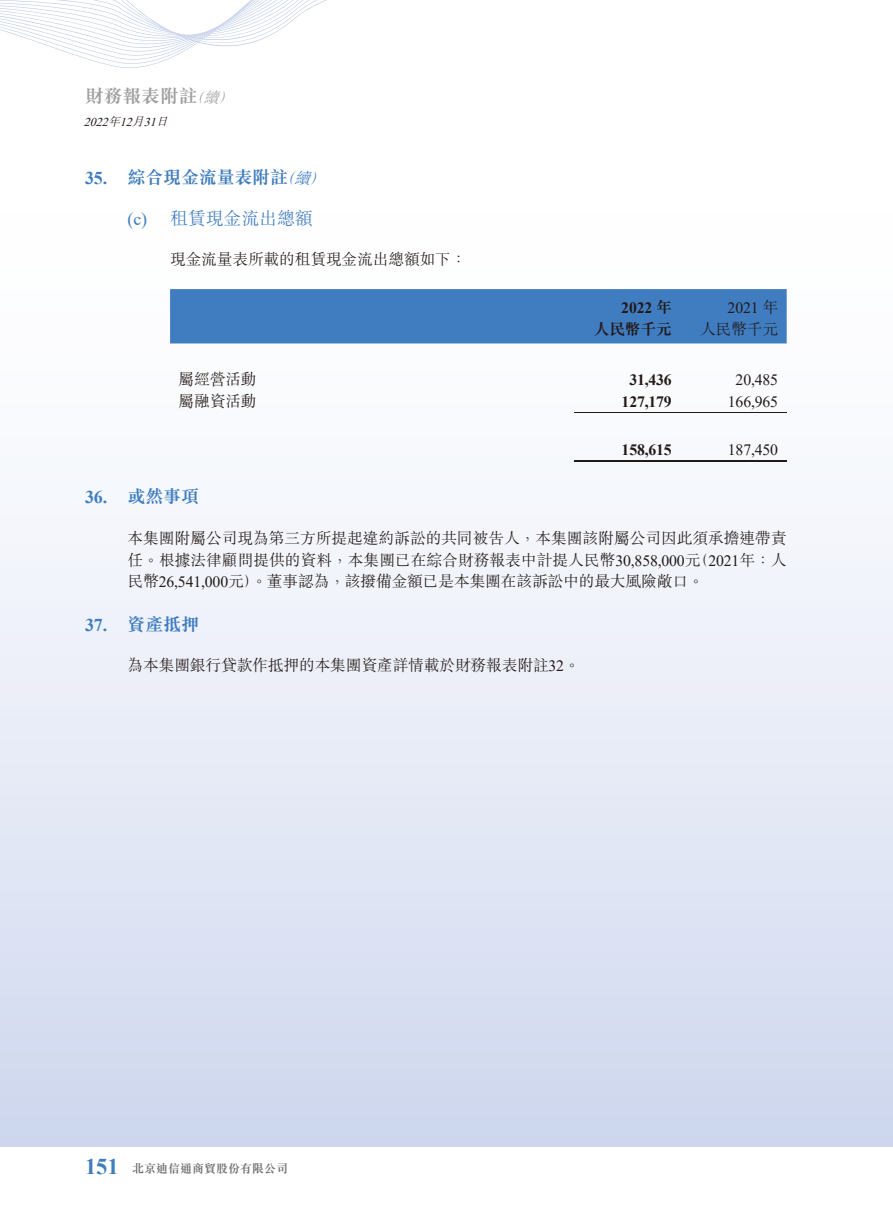
<style>
.page{position:relative;width:893px;height:1212px;background:#fff}
.page>*{position:absolute;margin:0;border:0;box-sizing:border-box;transform-origin:0 0}
.t1{font:18.75px "M Sung HK Bold E Ten B5 H";color:#9f9fa0}
.t2{font:18px "M Sung HK Bold E Ten B5 H";letter-spacing:-.01em;color:#3f7cc0}
.t3{font:18px "M Sung HK Light E Ten B5 H";letter-spacing:-.01em;color:#3f7cc0}
.t4{font:15.75px/21.8px "M Sung HK Light E Ten B5 H";letter-spacing:-.01em;color:#231916;text-align:justify}
.t5{font:700 15.75px "Times New Roman";letter-spacing:-.01em;color:#231916}
.t6{font:15.75px "Times New Roman";letter-spacing:-.01em;color:#231916}
.t7{font:15.75px "M Sung HK Bold E Ten B5 H";letter-spacing:-.01em;color:#231916}
.t8{font:12px "M Sung HK Bold E Ten B5 H";color:#717171}
.t9{font:italic 12px "Times New Roman";color:#231916}
.s1{font-family:"M Sung HK Light E Ten B5 H";font-style:italic;font-size:15px}
.s2{font-family:"M Sung HK Light E Ten B5 H"}
.s3{font-family:"Times New Roman";font-weight:700}
.s4{font-family:"M Sung HK Light E Ten B5 H";font-style:italic;font-size:15.75px}
.s5{font-family:"Times New Roman"}
.s6{font-family:"M Sung HK Bold E Ten B5 H";font-weight:400}
.s7{font-family:"Times New Roman";font-weight:700;font-size:22.5px;color:#3f7cc0}
</style>
<div class="page">
<div style="left:0;top:0;width:893px;height:1147px;background:linear-gradient(to bottom,#fff,#d3dbef)"></div>
<svg style="left:0;top:0;width:526px;height:68px"></svg>
<div style="left:170px;top:289px;width:617px;height:54px;background:#3f7cc0"></div>
<hr style="left:574px;top:412px;width:213px;height:1px;background:#231916">
<hr style="left:574px;top:460px;width:213px;height:2px;background:#231916">
<p class="t1" style="left:85px;top:89px;width:154px">財務報表附註<span class="s1">（續）</span></p>
<p class="t9" style="left:84px;top:115px;width:89px">2022<span class="s2">年</span>12<span class="s2">月</span>31<span class="s2">日</span></p>
<p class="t2" style="left:85px;top:170px;width:246px"><span class="s3">35.</span> 綜合現金流量表附註<span class="s4">（續）</span></p>
<p class="t3" style="left:128px;top:211px;width:187px"><span class="s5">(c)</span> 租賃現金流出總額</p>
<p class="t4" style="left:170px;top:251px;width:298px">現金流量表所載的租賃現金流出總額如下：</p>
<p class="t5" style="left:621px;top:299px;width:52px">2022 <span class="s6">年</span></p>
<p class="t6" style="left:728px;top:299px;width:52px">2021 <span class="s2">年</span></p>
<p class="t7" style="left:594px;top:323px;width:80px">人民幣千元</p>
<p class="t4" style="left:700px;top:320px;width:80px">人民幣千元</p>
<p class="t4" style="left:179px;top:370px;width:80px">屬經營活動</p>
<p class="t5" style="left:629px;top:371px;width:44px">31,436</p>
<p class="t6" style="left:736px;top:371px;width:44px">20,485</p>
<p class="t4" style="left:179px;top:392px;width:80px">屬融資活動</p>
<p class="t5" style="left:622px;top:393px;width:52px">127,179</p>
<p class="t6" style="left:728px;top:393px;width:52px">166,965</p>
<p class="t5" style="left:622px;top:441px;width:52px">158,615</p>
<p class="t6" style="left:728px;top:441px;width:52px">187,450</p>
<p class="t2" style="left:85px;top:490px;width:115px"><span class="s3">36.</span> 或然事項</p>
<p class="t4" style="left:128px;top:529px;width:661px">本集團附屬公司現為第三方所提起違約訴訟的共同被告人，本集團該附屬公司因此須承擔連帶責任。根據法律顧問提供的資料，本集團已在綜合財務報表中計提人民幣<span class="s5">30,858,000</span>元（<span class="s5">2021</span>年：人民幣<span class="s5">26,541,000</span>元）。董事認為，該撥備金額已是本集團在該訴訟中的最大風險敞口。</p>
<p class="t2" style="left:85px;top:617px;width:115px"><span class="s3">37.</span> 資產抵押</p>
<p class="t4" style="left:128px;top:657px;width:454px">為本集團銀行貸款作抵押的本集團資產詳情載於財務報表附註<span class="s5">32</span>。</p>
<p class="t8" style="left:85px;top:1163px;width:205px"><span class="s7">151</span> 北京迪信通商貿股份有限公司</p>
</div>
